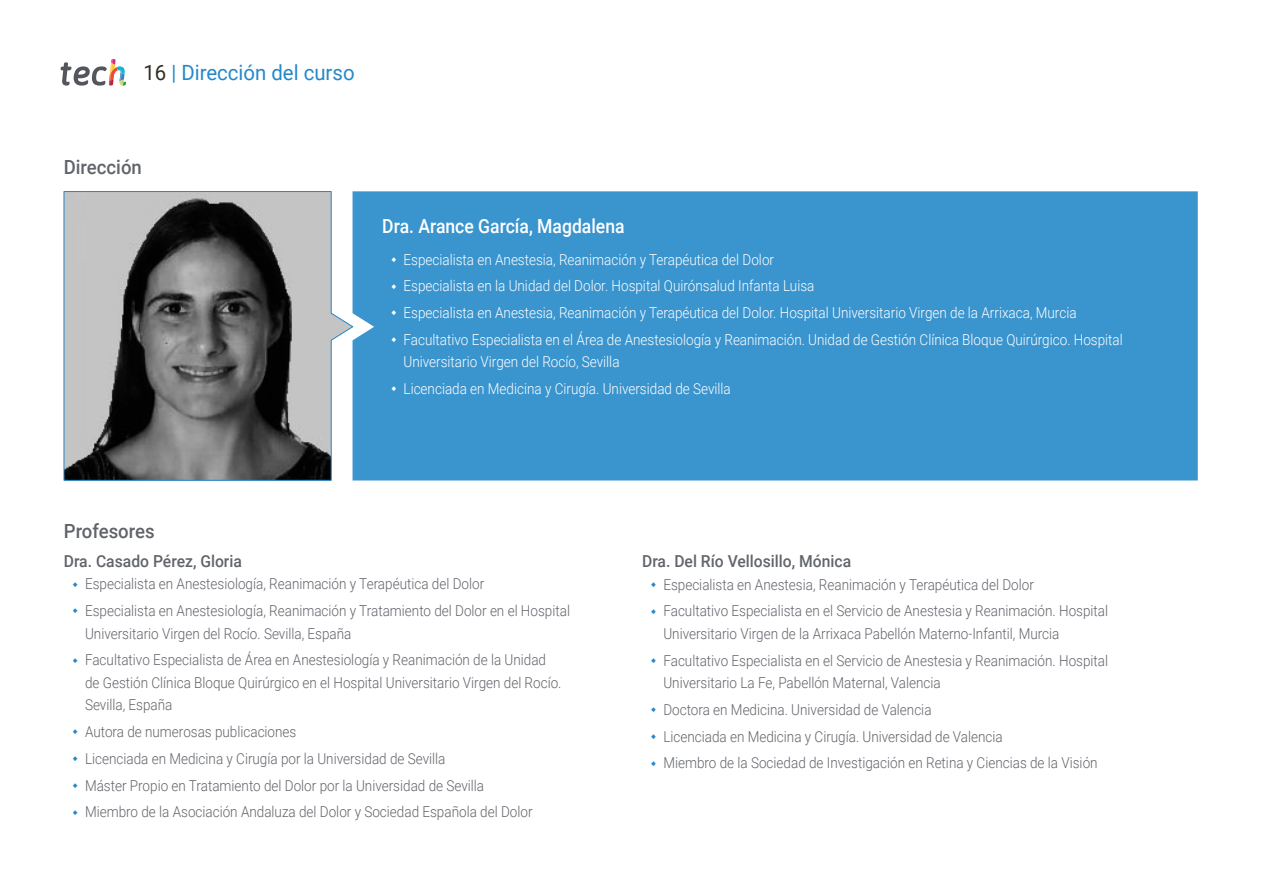
<style>
.page{position:relative;width:1263px;height:893px;background:#fff}
.page>*{position:absolute;margin:0;border:0;box-sizing:border-box;transform-origin:0 0}
.t1{font:21px "Roboto";color:#2488c9}
.t2{font:500 19.5px "Roboto";color:#fff;scale:.9 1}
.t3{font:500 19.5px "Roboto";color:#61646a;scale:.95 1}
.t4{font:500 16.5px "Roboto";color:#61646a;scale:.95 1}
.t5{font:300 15px/26.7px "Roboto";color:#61646a;scale:.9 1}
.t6{font:300 15px/26.7px "Roboto";color:#fff;scale:.9 1}
.s1{color:#312e20}
</style>
<div class="page">
<svg style="left:61px;top:59px;width:65px;height:27px"></svg>
<div style="left:353px;top:191px;width:845px;height:289px;background:#3a94ce"></div>
<svg style="left:64px;top:191px;width:289px;height:290px;background:#808283"></svg>
<svg style="left:392px;top:257px;width:4px;height:5px"></svg>
<svg style="left:392px;top:284px;width:4px;height:5px"></svg>
<svg style="left:392px;top:310px;width:4px;height:5px"></svg>
<svg style="left:392px;top:337px;width:4px;height:5px"></svg>
<svg style="left:392px;top:386px;width:4px;height:5px"></svg>
<h1 class="t1" style="left:144px;top:57px;width:213px"><span class="s1">16</span> | Dirección del curso</h1>
<h2 class="t3" style="left:64px;top:154px;width:84px">Dirección</h2>
<h2 class="t2" style="left:382px;top:212px;width:271px">Dra. Arance García, Magdalena</h2>
<p class="t6" style="left:404px;top:245px;width:801px">Especialista en Anestesia, Reanimación y Terapéutica del Dolor<br>Especialista en la Unidad del Dolor. Hospital Quirónsalud Infanta Luisa<br>Especialista en Anestesia, Reanimación y Terapéutica del Dolor. Hospital Universitario Virgen de la Arrixaca, Murcia Facultativo Especialista en el Área de Anestesiología y Reanimación. Unidad de Gestión Clínica Bloque Quirúrgico. Hospital</p>
<p class="t6" style="left:404px;top:348px;width:365px">Universitario Virgen del Rocío, Sevilla<br>Licenciada en Medicina y Cirugía. Universidad de Sevilla</p>
<h2 class="t3" style="left:64px;top:517px;width:97px">Profesores</h2>
<p class="t4" style="left:64px;top:550px;width:189px">Dra. Casado Pérez, Gloria</p>
<p class="t5" style="left:85px;top:570px;width:540px">Especialista en Anestesiología, Reanimación y Terapéutica del Dolor<br>Especialista en Anestesiología, Reanimación y Tratamiento del Dolor en el Hospital</p>
<p class="t5" style="left:85px;top:619px;width:514px">Universitario Virgen del Rocío. Sevilla, España<br>Facultativo Especialista de Área en Anestesiología y Reanimación de la Unidad</p>
<p class="t5" style="left:85px;top:671px;width:531px;line-height:22.5px">de Gestión Clínica Bloque Quirúrgico en el Hospital Universitario Virgen del Rocío.<br>Sevilla, España</p>
<p class="t5" style="left:85px;top:718px;width:499px">Autora de numerosas publicaciones<br>Licenciada en Medicina y Cirugía por la Universidad de Sevilla<br>Máster Propio en Tratamiento del Dolor por la Universidad de Sevilla Miembro de la Asociación Andaluza del Dolor y Sociedad Española del Dolor</p>
<p class="t4" style="left:642px;top:550px;width:222px">Dra. Del Río Vellosillo, Mónica</p>
<p class="t5" style="left:663px;top:570px;width:496px">Especialista en Anestesia, Reanimación y Terapéutica del Dolor<br>Facultativo Especialista en el Servicio de Anestesia y Reanimación. Hospital</p>
<p class="t5" style="left:663px;top:620px;width:496px">Universitario Virgen de la Arrixaca Pabellón Materno-Infantil, Murcia<br>Facultativo Especialista en el Servicio de Anestesia y Reanimación. Hospital</p>
<p class="t5" style="left:663px;top:669px;width:484px">Universitario La Fe, Pabellón Maternal, Valencia<br>Doctora en Medicina. Universidad de Valencia<br>Licenciada en Medicina y Cirugía. Universidad de Valencia<br>Miembro de la Sociedad de Investigación en Retina y Ciencias de la Visión</p>
</div>
